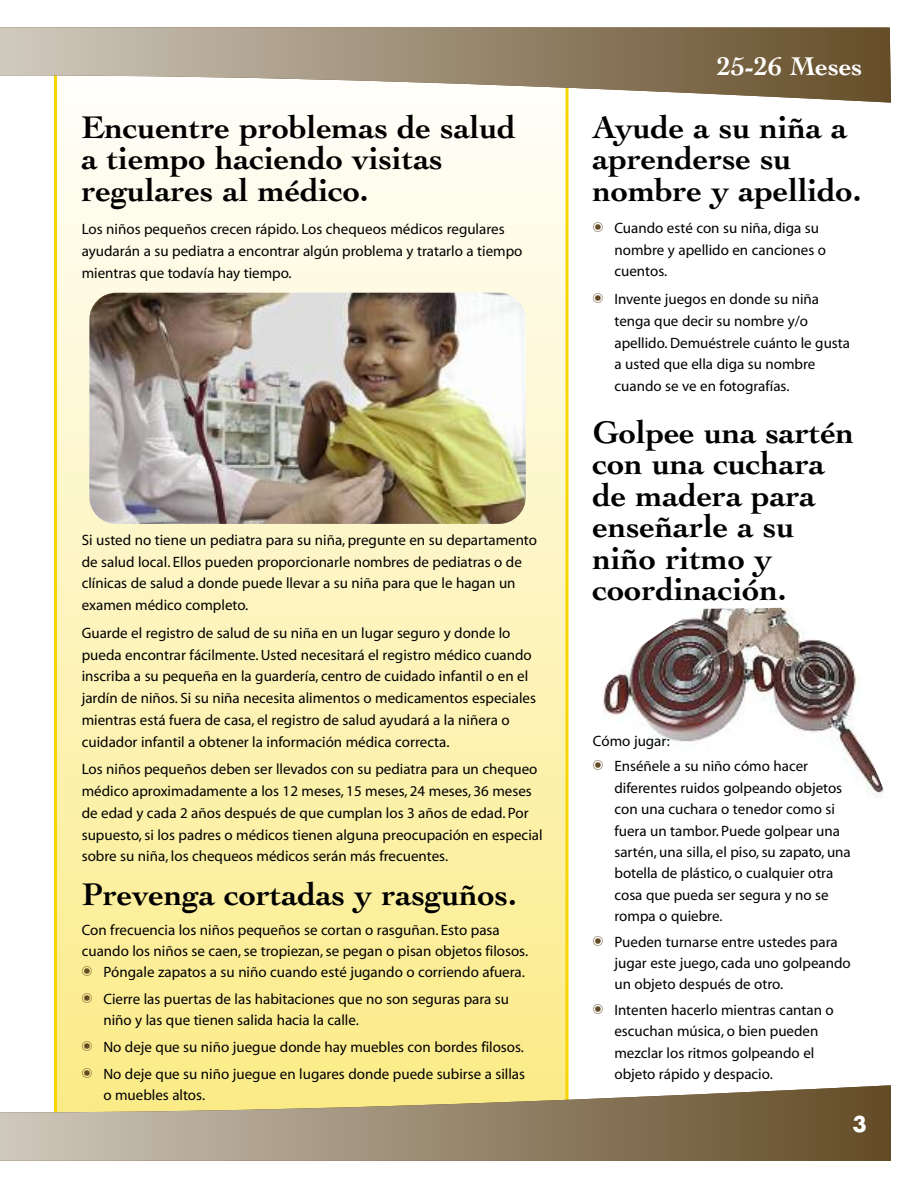
<style>
.page{position:relative;width:918px;height:1188px;background:#fff}
.page>*{position:absolute;margin:0;border:0;box-sizing:border-box;transform-origin:0 0}
.t1{font:700 33px/31.5px "Cochin";color:#000}
.t2{font:700 27px "Cochin";color:#fff}
.t3{font:700 21px "Futura";color:#fff}
.t4{font:15px/21.8px "Myriad";color:#000}
</style>
<div class="page">
<img style="left:603px;top:608px;width:281px;height:190px">
<div style="left:57px;top:44px;width:509px;height:1087px;background:linear-gradient(to bottom,#fffffe,#fbeb85)"></div>
<svg style="left:0;top:27px;width:891px;height:76px"></svg>
<svg style="left:0;top:1085px;width:891px;height:76px"></svg>
<img style="left:89px;top:293px;width:437px;height:231px;border-radius:27px">
<svg style="left:82px;top:967px;width:10px;height:9px"></svg>
<svg style="left:82px;top:994px;width:10px;height:9px"></svg>
<svg style="left:82px;top:1042px;width:10px;height:9px"></svg>
<svg style="left:82px;top:1068px;width:10px;height:10px"></svg>
<h1 class="t1" style="left:82px;top:114px;width:436px">Encuentre problemas de salud a tiempo haciendo visitas regulares al médico.</h1>
<p class="t4" style="left:82px;top:220px;width:442px">Los niños pequeños crecen rápido. Los chequeos médicos regulares ayudarán a su pediatra a encontrar algún problema y tratarlo a tiempo mientras que todavía hay tiempo.</p>
<p class="t4" style="left:82px;top:530px;width:457px">Si usted no tiene un pediatra para su niña, pregunte en su departamento de salud local. Ellos pueden proporcionarle nombres de pediatras o de clínicas de salud a donde puede llevar a su niña para que le hagan un examen médico completo.</p>
<p class="t4" style="left:82px;top:623px;width:456px">Guarde el registro de salud de su niña en un lugar seguro y donde lo pueda encontrar fácilmente. Usted necesitará el registro médico cuando inscriba a su pequeña en la guardería, centro de cuidado infantil o en el jardín de niños. Si su niña necesita alimentos o medicamentos especiales mientras está fuera de casa, el registro de salud ayudará a la niñera o cuidador infantil a obtener la información médica correcta.</p>
<p class="t4" style="left:82px;top:760px;width:462px">Los niños pequeños deben ser llevados con su pediatra para un chequeo médico aproximadamente a los 12 meses, 15 meses, 24 meses, 36 meses de edad y cada 2 años después de que cumplan los 3 años de edad. Por supuesto, si los padres o médicos tienen alguna preocupación en especial sobre su niña, los chequeos médicos serán más frecuentes.</p>
<h1 class="t1" style="left:82px;top:882px;width:437px">Prevenga cortadas y rasguños.</h1>
<p class="t4" style="left:82px;top:921px;width:420px">Con frecuencia los niños pequeños se cortan o rasguñan. Esto pasa</p>
<p class="t4" style="left:82px;top:942px;width:448px">cuando los niños se caen, se tropiezan, se pegan o pisan objetos filosos.</p>
<p class="t4" style="left:103px;top:963px;width:423px">Póngale zapatos a su niño cuando esté jugando o corriendo afuera.</p>
<p class="t4" style="left:103px;top:990px;width:407px;line-height:21px">Cierre las puertas de las habitaciones que no son seguras para su niño y las que tienen salida hacia la calle.</p>
<p class="t4" style="left:103px;top:1035px;width:423px;line-height:27px">No deje que su niño juegue donde hay muebles con bordes filosos.<br>No deje que su niño juegue en lugares donde puede subirse a sillas</p>
<p class="t4" style="left:103px;top:1086px;width:103px">o muebles altos.</p>
<h2 class="t2" style="left:717px;top:55px;width:147px">25-26 Meses</h2>
<h1 class="t1" style="left:593px;top:114px;width:270px">Ayude a su niña a aprenderse su nombre y apellido.</h1>
<p class="t4" style="left:614px;top:218px;width:213px">Cuando esté con su niña, diga su nombre y apellido en canciones o cuentos.</p>
<p class="t4" style="left:614px;top:290px;width:237px">Invente juegos en donde su niña tenga que decir su nombre y/o apellido. Demuéstrele cuánto le gusta a usted que ella diga su nombre cuando se ve en fotografías.</p>
<h1 class="t1" style="left:593px;top:419px;width:263px">Golpee una sartén con una cuchara de madera para enseñarle a su niño ritmo y coordinación.</h1>
<p class="t4" style="left:614px;top:730px;width:195px;line-height:25.2px;text-indent:-22px">Cómo jugar:<br>Enséñele a su niño cómo hacer</p>
<p class="t4" style="left:614px;top:778px;width:238px">diferentes ruidos golpeando objetos con una cuchara o tenedor como si fuera un tambor. Puede golpear una sartén, una silla, el piso, su zapato, una botella de plástico, o cualquier otra cosa que pueda ser segura y no se rompa o quiebre.</p>
<p class="t4" style="left:614px;top:932px;width:238px">Pueden turnarse entre ustedes para jugar este juego, cada uno golpeando un objeto después de otro.</p>
<p class="t4" style="left:614px;top:1000px;width:221px">Intenten hacerlo mientras cantan o escuchan música, o bien pueden mezclar los ritmos golpeando el objeto rápido y despacio.</p>
<h3 class="t3" style="left:853px;top:1114px;width:16px">3</h3>
</div>
